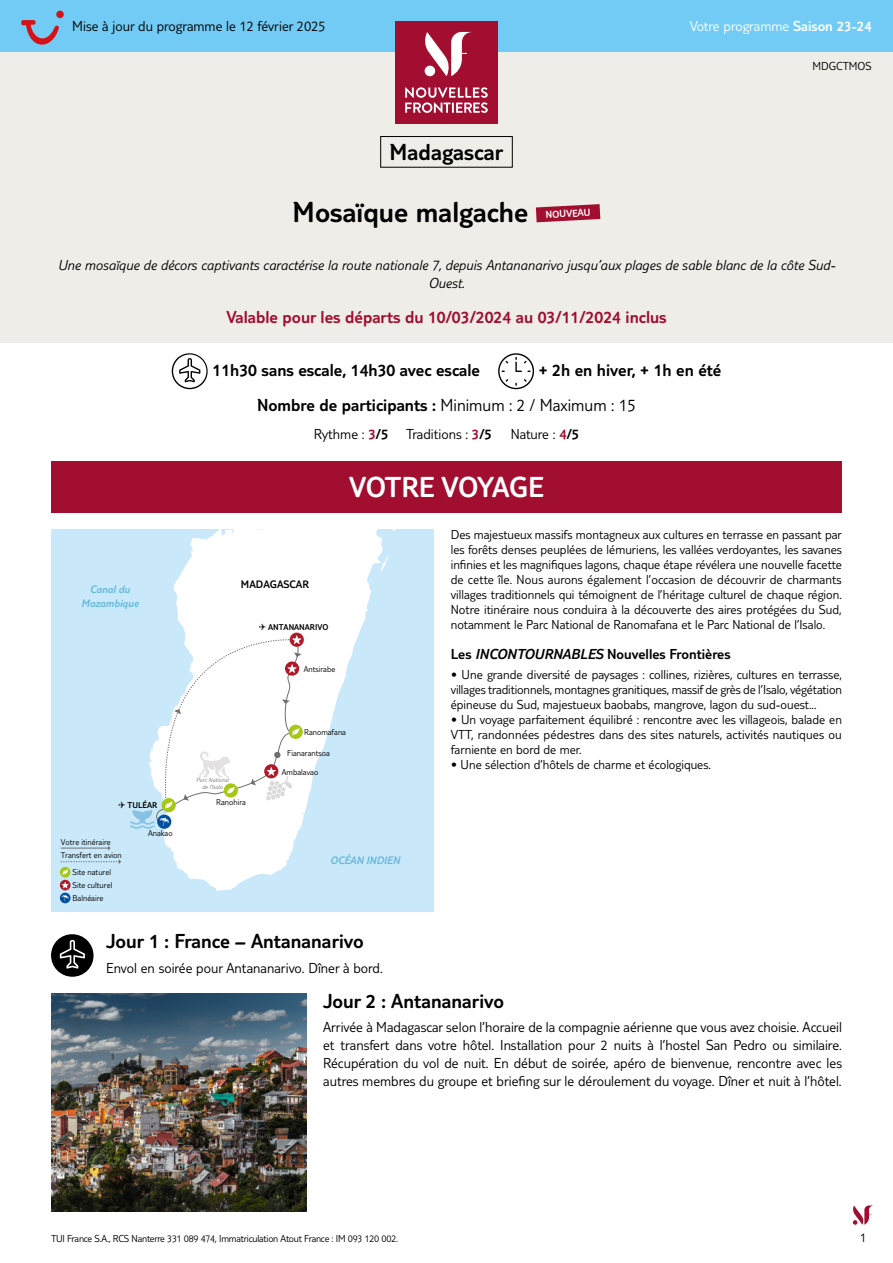
<style>
.page{position:relative;width:893px;height:1263px;background:#fff}
.page>*{position:absolute;margin:0;border:0;box-sizing:border-box;transform-origin:0 0}
.t1{font:300 30px "TUI Type";color:#000}
.t2{font:300 30px "TUI Type";letter-spacing:-.015em;color:#fff}
.t3{font:300 24px "TUI Type";color:#000}
.t4{font:300 21px "TUI Type";color:#000}
.t5{font:300 18px/34.3px "TUI Type";color:#000}
.t6{font:300 18px "TUI Type";color:#a10e2f}
.t7{font:300 15px/18px "TUI Type";color:#000;text-align:justify}
.t8{font:italic 300 15px/18px "TUI Type";color:#000;text-align:center}
.t9{font:300 15px "TUI Type";color:#000}
.t10{font:300 15px "TUI Type";color:#fff}
.t11{font:300 13.5px/15px "TUI Type";color:#000;text-align:justify}
.t12{font:300 12px "TUI Type";color:#000}
.t13{font:italic 300 11.25px/13.5px "TUI Type";color:#66b8d9;text-align:center}
.t14{font:300 11.25px "TUI Type";color:#000}
.t15{font:300 10.5px "TUI Type";letter-spacing:-.02em;color:#000}
.t16{font:300 10.5px "TUI Type";color:#fff}
.t17{font:300 8.7px/12.9px "TUI Type";color:#000}
.t18{font:300 8.7px "TUI Type";color:#000}
.t19{font:italic 300 6.3px/6.3px "TUI Type";color:#7a7474;text-align:center}
.s1{font-style:inherit}
.s2{color:#a10e2f}
.s3{font-style:italic}
</style>
<div class="page">
<svg style="left:853px;top:1205px;width:20px;height:20px"></svg>
<div style="left:0;top:0;width:893px;height:342px;background:#eeede7"></div>
<div style="left:0;top:0;width:893px;height:51px;background:#71cbf4"></div>
<div style="left:395px;top:21px;width:102px;height:102px;background:#a10e2f"></div>
<svg style="left:405px;top:87px;width:83px;height:26px"></svg>
<svg style="left:424px;top:32px;width:47px;height:44px"></svg>
<svg style="left:172px;top:353px;width:36px;height:36px"></svg>
<svg style="left:498px;top:353px;width:36px;height:36px"></svg>
<svg style="left:536px;top:204px;width:64px;height:18px"></svg>
<div style="left:380px;top:136px;width:133px;height:32px;border:1px solid #000"></div>
<div style="left:51px;top:461px;width:791px;height:51px;background:#a10e2f"></div>
<div style="left:51px;top:529px;width:383px;height:383px;background:#c9e9fb"></div>
<svg style="left:164px;top:529px;width:232px;height:362px;fill:#fff"></svg>
<div style="left:290px;top:633px;width:14px;height:14px;background:#b11828;border-radius:50%"></div>
<svg style="left:130px;top:635px;width:179px;height:196px"></svg>
<div style="left:60px;top:867px;width:11px;height:10px;background:#a5c715;border-radius:50%"></div>
<svg style="left:60px;top:880px;width:11px;height:10px"></svg>
<svg style="left:62px;top:882px;width:7px;height:6px"></svg>
<svg style="left:60px;top:893px;width:11px;height:10px"></svg>
<svg style="left:62px;top:895px;width:7px;height:6px"></svg>
<hr style="left:61px;top:847px;width:47px;height:1px;background:#706f6f">
<svg style="left:61px;top:859px;width:60px;height:16px"></svg>
<svg style="left:51px;top:934px;width:43px;height:43px"></svg>
<img style="left:51px;top:993px;width:255px;height:219px">
<svg style="left:21px;top:20px;width:38px;height:25px"></svg>
<div style="left:56px;top:11px;width:8px;height:7px;background:#d51317;border-radius:50%"></div>
<p class="t7" style="left:72px;top:17px;width:255px">Mise à jour du programme le 12 février 2025</p>
<h2 class="t3" style="left:390px;top:138px;width:115px">Madagascar</h2>
<h1 class="t1" style="left:293px;top:195px;width:237px">Mosaïque malgache</h1>
<p class="t16" style="left:545px;top:208px;width:47px;rotate:-3deg">NOUVEAU</p>
<p class="t10" style="left:690px;top:18px;width:183px">Votre programme <span class="s1">Saison 23-24</span></p>
<p class="t12" style="left:812px;top:59px;width:61px">MDGCTMOS</p>
<p class="t8" style="left:58px;top:255px;width:779px">Une mosaïque de décors captivants caractérise la route nationale 7, depuis Antananarivo jusqu’aux plages de sable blanc de la côte Sud-<br>Ouest.</p>
<h3 class="t6" style="left:226px;top:306px;width:442px">Valable pour les départs du 10/03/2024 au 03/11/2024 inclus</h3>
<h3 class="t5" style="left:212px;top:353px;width:269px">11h30 sans escale, 14h30 avec escale</h3>
<h3 class="t5" style="left:257px;top:353px;width:466px;text-indent:282px">+ 2h en hiver, + 1h en été<br>Nombre de participants : <span class="s1">Minimum : 2 / Maximum : 15</span></h3>
<p class="t7" style="left:314px;top:425px;width:267px">Rythme : <span class="s2">3</span><span class="s1">/5</span> Traditions : <span class="s2">3</span><span class="s1">/5</span> Nature : <span class="s2">4</span><span class="s1">/5</span></p>
<p class="t13" style="left:81px;top:583px;width:59px">Canal du<br>Mozambique</p>
<p class="t18" style="left:118px;top:800px;width:40px">✈ TULÉAR</p>
<p class="t17" style="left:61px;top:835px;width:62px;line-height:13.6px">Votre itinéraire<br>Transfert en avion</p>
<p class="t17" style="left:72px;top:865px;width:41px">Site naturel<br>Site culturel<br>Balnéaire</p>
<p class="t17" style="left:148px;top:827px;width:26px">Anakao</p>
<h1 class="t2" style="left:349px;top:470px;width:196px">VOTRE VOYAGE</h1>
<p class="t14" style="left:241px;top:578px;width:70px">MADAGASCAR</p>
<p class="t18" style="left:259px;top:622px;width:71px">✈ ANTANANARIVO</p>
<p class="t17" style="left:304px;top:663px;width:33px">Antsirabe</p>
<p class="t17" style="left:304px;top:725px;width:43px">Ranomafana</p>
<p class="t17" style="left:287px;top:746px;width:44px">Fianarantsoa</p>
<p class="t19" style="left:196px;top:777px;width:34px">Parc National de l’Isalo</p>
<p class="t17" style="left:216px;top:795px;width:31px">Ranohira</p>
<p class="t17" style="left:282px;top:765px;width:38px">Ambalavao</p>
<p class="t13" style="left:330px;top:853px;width:71px">OCÉAN INDIEN</p>
<p class="t11" style="left:451px;top:526px;width:393px">Des majestueux massifs montagneux aux cultures en terrasse en passant par les forêts denses peuplées de lémuriens, les vallées verdoyantes, les savanes infinies et les magnifiques lagons, chaque étape révélera une nouvelle facette de cette île. Nous aurons également l’occasion de découvrir de charmants villages traditionnels qui témoignent de l’héritage culturel de chaque région.<br>Notre itinéraire nous conduira à la découverte des aires protégées du Sud, notamment le Parc National de Ranomafana et le Parc National de l’Isalo.</p>
<p class="t9" style="left:451px;top:646px;width:281px">Les <span class="s3">INCONTOURNABLES</span> Nouvelles Frontières</p>
<p class="t11" style="left:451px;top:666px;width:393px">• Une grande diversité de paysages : collines, rizières, cultures en terrasse, villages traditionnels, montagnes granitiques, massif de grès de l’Isalo, végétation épineuse du Sud, majestueux baobabs, mangrove, lagon du sud-ouest...</p>
<p class="t11" style="left:451px;top:711px;width:393px">• Un voyage parfaitement équilibré : rencontre avec les villageois, balade en VTT, randonnées pédestres dans des sites naturels, activités nautiques ou farniente en bord de mer.</p>
<p class="t11" style="left:451px;top:756px;width:262px">• Une sélection d’hôtels de charme et écologiques.</p>
<h3 class="t4" style="left:106px;top:929px;width:259px">Jour 1 : France – Antananarivo</h3>
<p class="t7" style="left:106px;top:959px;width:278px">Envol en soirée pour Antananarivo. Dîner à bord.</p>
<h3 class="t4" style="left:323px;top:988px;width:182px">Jour 2 : Antananarivo</h3>
<p class="t7" style="left:323px;top:1018px;width:520px">Arrivée à Madagascar selon l’horaire de la compagnie aérienne que vous avez choisie. Accueil et transfert dans votre hôtel. Installation pour 2 nuits à l’hostel San Pedro ou similaire.<br>Récupération du vol de nuit. En début de soirée, apéro de bienvenue, rencontre avec les autres membres du groupe et briefing sur le déroulement du voyage. Dîner et nuit à l’hôtel.</p>
<p class="t15" style="left:51px;top:1232px;width:349px">TUI France S.A., RCS Nanterre 331 089 474, Immatriculation Atout France : IM 093 120 002.</p>
<p class="t11" style="left:860px;top:1229px;width:8px">1</p>
</div>
